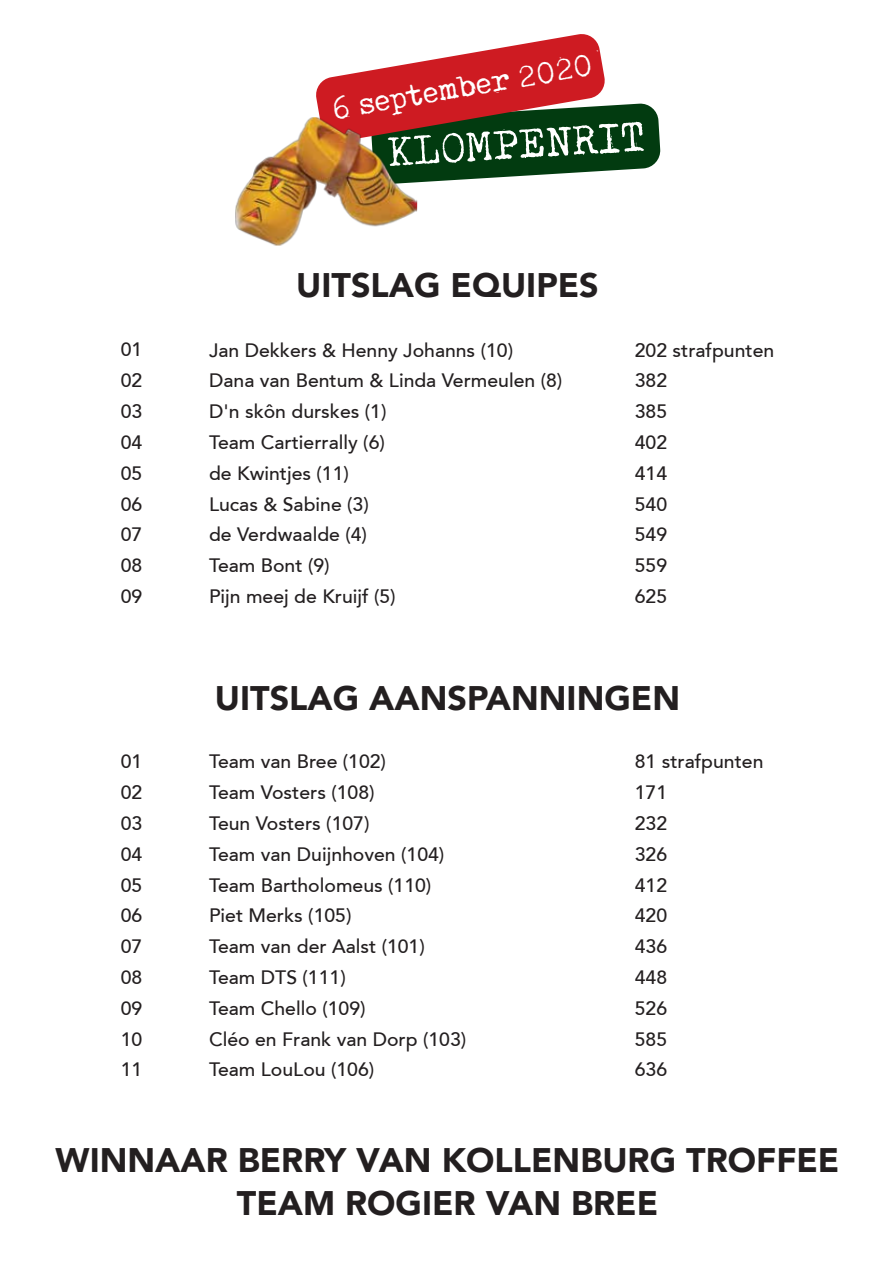
<style>
.page{position:relative;width:895px;height:1265px;background:#fff}
.page>*{position:absolute;margin:0;border:0;box-sizing:border-box;transform-origin:0 0}
.t1{font:34.35px "Tox Typewriter";color:#fff}
.t2{font:900 34.05px/42.5px "Avenir 95";color:#231f20;text-align:center}
.t3{font:500 19.35px/30.8px "Avenir 65";color:#231f20}
</style>
<div class="page">
<svg style="left:316px;top:34px;width:344px;height:149px"></svg>
<img style="left:235px;top:116px;width:183px;height:130px">
<h1 class="t1" style="left:329px;top:92px;width:266px;rotate:-10deg">6 september 2020</h1>
<h2 class="t2" style="left:296px;top:264px;width:304px">UITSLAG EQUIPES</h2>
<p class="t3" style="left:121px;top:335px;width:23px;text-align:justify">01<br>02<br>03<br>04<br>05<br>06<br>07<br>08<br>09</p>
<p class="t3" style="left:209px;top:335px;width:354px">Jan Dekkers &amp; Henny Johanns (10)<br>Dana van Bentum &amp; Linda Vermeulen (8)<br>D'n skôn durskes (1)<br>Team Cartierrally (6)<br>de Kwintjes (11)<br>Lucas &amp; Sabine (3)<br>de Verdwaalde (4)<br>Team Bont (9)<br>Pijn meej de Kruijf (5)</p>
<p class="t3" style="left:634px;top:335px;width:141px">202 strafpunten<br>382<br>385<br>402<br>414<br>540<br>549<br>559<br>625</p>
<h2 class="t2" style="left:215px;top:676px;width:466px">UITSLAG AANSPANNINGEN</h2>
<p class="t3" style="left:121px;top:746px;width:23px;text-align:justify">01<br>02<br>03<br>04<br>05<br>06<br>07<br>08<br>09<br>10<br>11</p>
<p class="t3" style="left:209px;top:746px;width:259px">Team van Bree (102)<br>Team Vosters (108)<br>Teun Vosters (107)<br>Team van Duijnhoven (104)<br>Team Bartholomeus (110)<br>Piet Merks (105)<br>Team van der Aalst (101)<br>Team DTS (111)<br>Team Chello (109)<br>Cléo en Frank van Dorp (103)<br>Team LouLou (106)</p>
<p class="t3" style="left:634px;top:746px;width:130px">81 strafpunten<br>171<br>232<br>326<br>412<br>420<br>436<br>448<br>526<br>585<br>636</p>
<h2 class="t2" style="left:56px;top:1139px;width:785px">WINNAAR BERRY VAN KOLLENBURG TROFFEE<br>TEAM ROGIER VAN BREE</h2>
</div>
